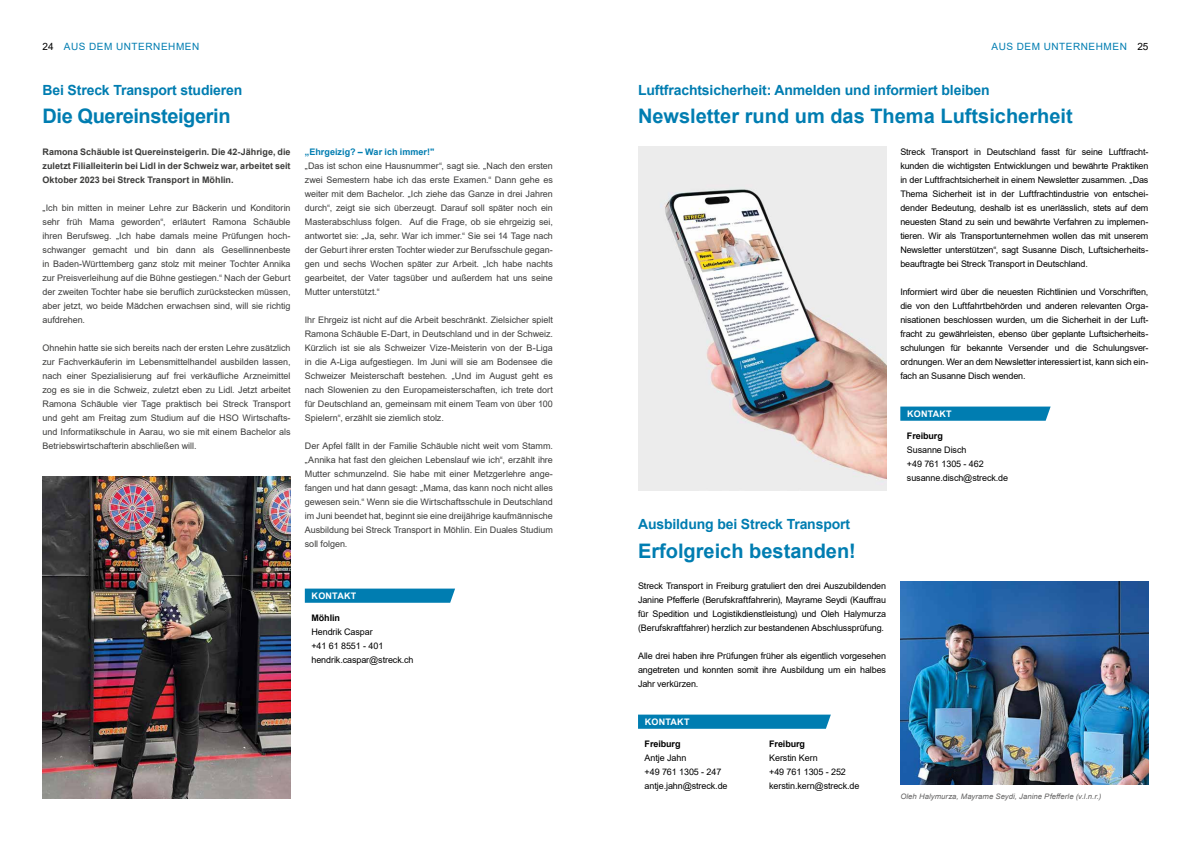
<style>
.page{position:relative;width:1191px;height:842px;background:#fff}
.page>*{position:absolute;margin:0;border:0;box-sizing:border-box;transform-origin:0 0}
.t1{font:700 20px "Arial";color:#007db1}
.t2{font:700 20px "Arial";letter-spacing:-.02em;color:#007db1}
.t3{font:700 14px "Arial";letter-spacing:-.01em;color:#007db1}
.t4{font:10px "Arial";letter-spacing:.055em;color:#007db1}
.t5{font:10px "Arial";color:#000}
.t6{font:9px/14px "Arial";letter-spacing:-.005em;color:#3c3c3b;text-align:justify}
.t7{font:9px/14px "Arial";letter-spacing:-.01em;color:#000}
.t8{font:700 9px/14px "Arial";letter-spacing:.005em;color:#3c3c3b;text-align:justify}
.t9{font:700 9px "Arial";letter-spacing:-.01em;color:#000}
.t10{font:700 9px "Arial";letter-spacing:.005em;color:#007db1}
.t11{font:700 9px "Arial";letter-spacing:.025em;color:#fff}
.t12{font:italic 7.5px "Arial";letter-spacing:.01em;color:#646363}
</style>
<div class="page">
<svg style="left:900px;top:407px;width:150px;height:14px;background:#0881b3"></svg>
<svg style="left:305px;top:589px;width:150px;height:14px;background:#0881b3"></svg>
<svg style="left:638px;top:715px;width:193px;height:14px;background:#0780b3"></svg>
<img style="left:638px;top:147px;width:248px;height:344px">
<img style="left:900px;top:582px;width:248px;height:203px">
<img style="left:43px;top:477px;width:248px;height:322px">
<p class="t4" style="left:64px;top:39px;width:137px">AUS DEM UNTERNEHMEN</p>
<p class="t4" style="left:991px;top:39px;width:137px">AUS DEM UNTERNEHMEN</p>
<p class="t5" style="left:43px;top:39px;width:13px">24</p>
<p class="t5" style="left:1137px;top:39px;width:13px">25</p>
<h2 class="t3" style="left:43px;top:80px;width:201px">Bei Streck Transport studieren</h2>
<h1 class="t2" style="left:43px;top:102px;width:190px">Die Quereinsteigerin</h1>
<p class="t8" style="left:43px;top:144px;width:250px">Ramona Schäuble ist Quereinsteigerin. Die 42-Jährige, die zuletzt Filialleiterin bei Lidl in der Schweiz war, arbeitet seit Oktober 2023 bei Streck Transport in Möhlin.</p>
<p class="t6" style="left:43px;top:200px;width:250px">„Ich bin mitten in meiner Lehre zur Bäckerin und Konditorin sehr früh Mama geworden“, erläutert Ramona Schäuble ihren Berufsweg. „Ich habe damals meine Prüfungen hoch&shy;schwanger gemacht und bin dann als Gesellinnenbeste in Baden-Württemberg ganz stolz mit meiner Tochter Annika zur Preisverleihung auf die Bühne gestiegen.“ Nach der Geburt der zweiten Tochter habe sie beruflich zurückstecken müssen, aber jetzt, wo beide Mädchen erwachsen sind, will sie richtig aufdrehen.</p>
<p class="t6" style="left:43px;top:340px;width:250px">Ohnehin hatte sie sich bereits nach der ersten Lehre zusätzlich zur Fachverkäuferin im Lebensmittelhandel ausbilden lassen, nach einer Spezialisierung auf frei verkäufliche Arzneimittel zog es sie in die Schweiz, zuletzt eben zu Lidl. Jetzt arbeitet Ramona Schäuble vier Tage praktisch bei Streck Transport und geht am Freitag zum Studium auf die HSO Wirtschafts&shy;und Informatikschule in Aarau, wo sie mit einem Bachelor als Betriebswirtschafterin abschließen will.</p>
<p class="t10" style="left:305px;top:145px;width:131px">„Ehrgeizig? – War ich immer!"</p>
<p class="t6" style="left:305px;top:158px;width:250px">„Das ist schon eine Hausnummer“, sagt sie. „Nach den ersten zwei Semestern habe ich das erste Examen.“ Dann gehe es weiter mit dem Bachelor. „Ich ziehe das Ganze in drei Jahren durch“, zeigt sie sich überzeugt. Darauf soll später noch ein Masterabschluss folgen. Auf die Frage, ob sie ehrgeizig sei, antwortet sie: „Ja, sehr. War ich immer.“ Sie sei 14 Tage nach der Geburt ihrer ersten Tochter wieder zur Berufsschule gegan&shy;gen und sechs Wochen später zur Arbeit. „Ich habe nachts gearbeitet, der Vater tagsüber und außerdem hat uns seine Mutter unterstützt.“</p>
<p class="t6" style="left:305px;top:312px;width:250px">Ihr Ehrgeiz ist nicht auf die Arbeit beschränkt. Zielsicher spielt Ramona Schäuble E-Dart, in Deutschland und in der Schweiz.<br>Kürzlich ist sie als Schweizer Vize-Meisterin von der B-Liga in die A-Liga aufgestiegen. Im Juni will sie am Bodensee die Schweizer Meisterschaft bestehen. „Und im August geht es nach Slowenien zu den Europameisterschaften, ich trete dort für Deutschland an, gemeinsam mit einem Team von über 100<br>Spielern“, erzählt sie ziemlich stolz.</p>
<p class="t6" style="left:305px;top:438px;width:250px">Der Apfel fällt in der Familie Schäuble nicht weit vom Stamm. „Annika hat fast den gleichen Lebenslauf wie ich“, erzählt ihre Mutter schmunzelnd. Sie habe mit einer Metzgerlehre ange&shy;fangen und hat dann gesagt: „Mama, das kann noch nicht alles gewesen sein.“ Wenn sie die Wirtschaftsschule in Deutschland im Juni beendet hat, beginnt sie eine dreijährige kaufmännische Ausbildung bei Streck Transport in Möhlin. Ein Duales Studium soll folgen.</p>
<p class="t11" style="left:311px;top:589px;width:46px">KONTAKT</p>
<p class="t9" style="left:311px;top:611px;width:30px">Möhlin</p>
<p class="t7" style="left:311px;top:625px;width:104px">Hendrik Caspar<br>+41 61 8551 - 401 hendrik.caspar@streck.ch</p>
<h2 class="t3" style="left:638px;top:80px;width:353px">Luftfrachtsicherheit: Anmelden und informiert bleiben</h2>
<h1 class="t1" style="left:638px;top:102px;width:436px">Newsletter rund um das Thema Luftsicherheit</h1>
<p class="t7" style="left:900px;top:144px;width:250px;text-align:justify">Streck Transport in Deutschland fasst für seine Luftfracht&shy;kunden die wichtigsten Entwicklungen und bewährte Praktiken in der Luftfrachtsicherheit in einem Newsletter zusammen. „Das Thema Sicherheit ist in der Luftfrachtindustrie von entschei&shy;dender Bedeutung, deshalb ist es unerlässlich, stets auf dem neuesten Stand zu sein und bewährte Verfahren zu implemen&shy;tieren. Wir als Transportunternehmen wollen das mit unserem Newsletter unterstützen“, sagt Susanne Disch, Luftsicherheits&shy;beauftragte bei Streck Transport in Deutschland.</p>
<p class="t7" style="left:900px;top:284px;width:250px;text-align:justify">Informiert wird über die neuesten Richtlinien und Vorschriften, die von den Luftfahrtbehörden und anderen relevanten Orga&shy;nisationen beschlossen wurden, um die Sicherheit in der Luft&shy;fracht zu gewährleisten, ebenso über geplante Luftsicherheits&shy;schulungen für bekannte Versender und die Schulungsver&shy;ordnungen. Wer an dem Newsletter interessiert ist, kann sich ein&shy;fach an Susanne Disch wenden.</p>
<h2 class="t3" style="left:638px;top:514px;width:214px">Ausbildung bei Streck Transport</h2>
<h1 class="t1" style="left:638px;top:536px;width:219px">Erfolgreich bestanden!</h1>
<p class="t7" style="left:638px;top:578px;width:250px;text-align:justify">Streck Transport in Freiburg gratuliert den drei Auszubildenden Janine Pfefferle (Berufskraftfahrerin), Mayrame Seydi (Kauffrau für Spedition und Logistikdienstleistung) und Oleh Halymurza (Berufskraftfahrer) herzlich zur bestandenen Abschlussprüfung.</p>
<p class="t7" style="left:638px;top:648px;width:250px;text-align:justify">Alle drei haben ihre Prüfungen früher als eigentlich vorgesehen angetreten und konnten somit ihre Ausbildung um ein halbes Jahr verkürzen.</p>
<p class="t11" style="left:645px;top:715px;width:46px">KONTAKT</p>
<p class="t9" style="left:644px;top:737px;width:37px">Freiburg</p>
<p class="t7" style="left:644px;top:751px;width:84px">Antje Jahn<br>+49 761 1305 - 247 antje.jahn@streck.de</p>
<p class="t9" style="left:769px;top:737px;width:37px">Freiburg</p>
<p class="t7" style="left:769px;top:751px;width:92px">Kerstin Kern<br>+49 761 1305 - 252 kerstin.kern@streck.de</p>
<p class="t11" style="left:907px;top:407px;width:46px">KONTAKT</p>
<p class="t9" style="left:907px;top:429px;width:37px">Freiburg</p>
<p class="t7" style="left:907px;top:443px;width:103px">Susanne Disch<br>+49 761 1305 - 462 susanne.disch@streck.de</p>
<p class="t12" style="left:900px;top:791px;width:202px">Oleh Halymurza, Mayrame Seydi, Janine Pfefferle (v.l.n.r.)</p>
</div>
